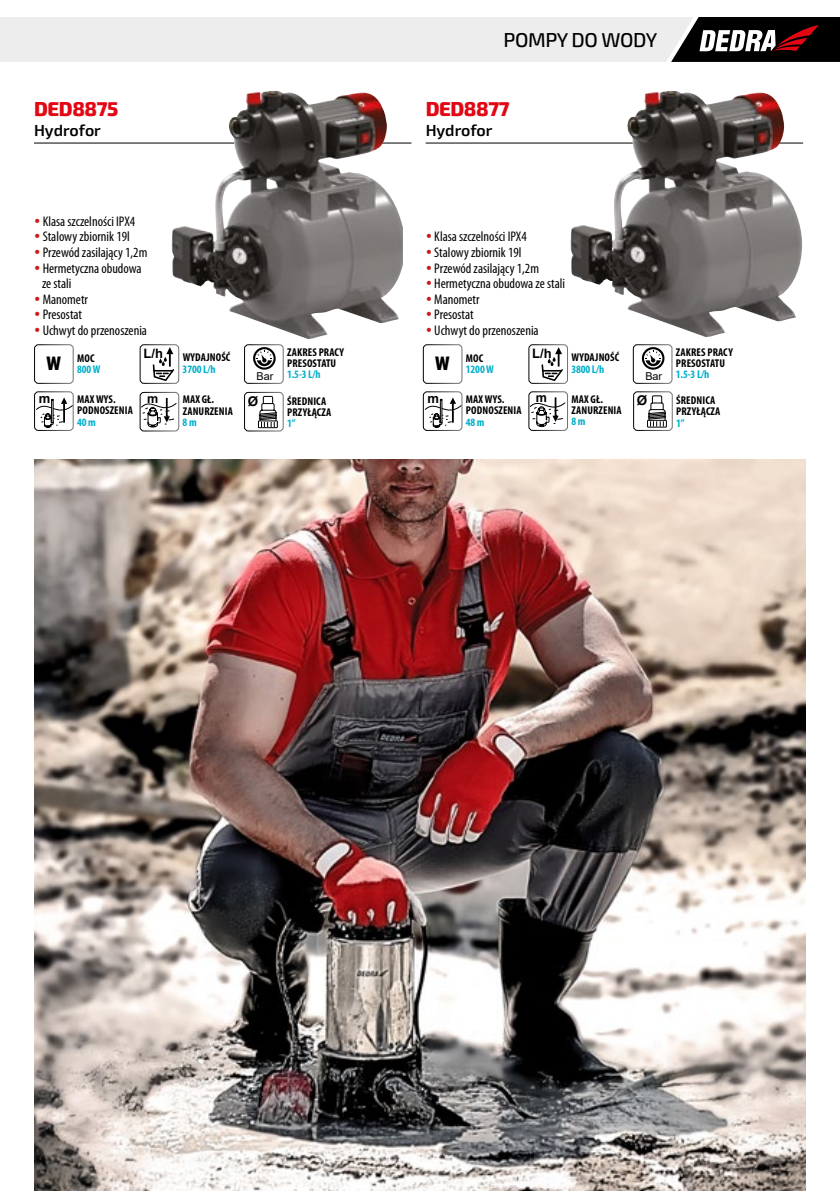
<style>
.page{position:relative;width:840px;height:1191px;background:#fff}
.page>*{position:absolute;margin:0;border:0;box-sizing:border-box;transform-origin:0 0}
.t1{font:500 20px "Exo 2";letter-spacing:-.02em;color:#000}
.t2{font:800 20px "Exo 2";letter-spacing:-.02em;color:#e30613}
.t3{font:600 16px "Exo 2";color:#000}
.t4{font:condensed 14px/15.6px "Myriad Pro";color:#000}
.t5{font:700 13.4px "Arial";color:#000}
.t6{font:700 13px "Arial";color:#000}
.t7{font:700 12.6px "Arial";color:#000}
.t8{font:700 condensed 11.4px/11.4px "Myriad Pro";letter-spacing:.01em;color:#000}
.t9{font:700 condensed 11.4px/11.4px "Myriad Pro";letter-spacing:-.01em;color:#00afcb}
.s1{color:#cd1719}
.s2{color:#000}
</style>
<div class="page">
<div style="left:34px;top:344px;width:40px;height:40px;border:1px solid #fff;border-radius:4px"></div>
<div style="left:139px;top:344px;width:40px;height:40px;border:1px solid #fff;border-radius:4px"></div>
<svg style="left:153px;top:347px;width:21px;height:34px"></svg>
<div style="left:139px;top:392px;width:40px;height:39px;border:1px solid #fff;border-radius:4px"></div>
<svg style="left:140px;top:397px;width:37px;height:30px"></svg>
<div style="left:34px;top:391px;width:40px;height:40px;border:1px solid #fff;border-radius:4px"></div>
<svg style="left:35px;top:397px;width:39px;height:31px"></svg>
<div style="left:244px;top:392px;width:39px;height:39px;border:1px solid #fff;border-radius:4px"></div>
<div style="left:258px;top:420px;width:19px;height:8px;border:1px solid #000"></div>
<svg style="left:258px;top:395px;width:19px;height:32px"></svg>
<div style="left:244px;top:344px;width:39px;height:40px;border:1px solid #fff;border-radius:4px"></div>
<svg style="left:253px;top:347px;width:22px;height:23px"></svg>
<svg style="left:0;top:17px;width:839px;height:45px"></svg>
<img style="left:34px;top:460px;width:771px;height:731px">
<hr style="left:34px;top:142px;width:377px;height:1px;background:#000">
<hr style="left:425px;top:142px;width:377px;height:1px;background:#000">
<div style="left:422px;top:344px;width:40px;height:40px;border:1px solid #fff;border-radius:4px"></div>
<div style="left:528px;top:344px;width:39px;height:40px;border:1px solid #fff;border-radius:4px"></div>
<svg style="left:541px;top:347px;width:21px;height:34px"></svg>
<div style="left:528px;top:391px;width:39px;height:40px;border:1px solid #fff;border-radius:4px"></div>
<svg style="left:528px;top:396px;width:38px;height:31px"></svg>
<div style="left:422px;top:391px;width:40px;height:40px;border:1px solid #fff;border-radius:4px"></div>
<svg style="left:423px;top:397px;width:39px;height:31px"></svg>
<div style="left:632px;top:391px;width:40px;height:40px;border:1px solid #fff;border-radius:4px"></div>
<div style="left:646px;top:420px;width:20px;height:7px;border:1px solid #000"></div>
<svg style="left:647px;top:395px;width:19px;height:31px"></svg>
<div style="left:632px;top:344px;width:40px;height:40px;border:1px solid #fff;border-radius:4px"></div>
<svg style="left:641px;top:347px;width:23px;height:23px"></svg>
<img style="left:171px;top:91px;width:232px;height:248px">
<img style="left:570px;top:91px;width:234px;height:246px">
<h1 class="t1" style="left:503px;top:26px;width:155px">POMPY DO WODY</h1>
<h1 class="t1" style="left:596px;top:26px;width:62px">XXXXX</h1>
<h1 class="t2" style="left:34px;top:95px;width:86px">DED8875</h1>
<p class="t3" style="left:34px;top:119px;width:68px">Hydrofor</p>
<h1 class="t2" style="left:425px;top:95px;width:85px">DED8877</h1>
<p class="t3" style="left:425px;top:119px;width:68px">Hydrofor</p>
<p class="t4" style="left:34px;top:213px;width:103px"><span class="s1">•</span> Klasa szczelności IPX4</p>
<p class="t4" style="left:34px;top:229px;width:97px"><span class="s1">•</span> Stalowy zbiornik 19l</p>
<p class="t4" style="left:34px;top:244px;width:115px"><span class="s1">•</span> Przewód zasilający 1,2m</p>
<p class="t4" style="left:42px;top:260px;width:101px;text-indent:-8px"><span class="s1">•</span> Hermetyczna obudowa ze stali</p>
<p class="t4" style="left:34px;top:291px;width:55px"><span class="s1">•</span> Manometr</p>
<p class="t4" style="left:34px;top:307px;width:50px"><span class="s1">•</span> Presostat</p>
<p class="t4" style="left:34px;top:322px;width:114px"><span class="s1">•</span> Uchwyt do przenoszenia</p>
<p class="t6" style="left:143px;top:344px;width:21px">L/h</p>
<p class="t9" style="left:46px;top:352px;width:55px;text-indent:31px"><span class="s2">MOC<br></span><sup>W</sup> 800 W</p>
<p class="t8" style="left:183px;top:352px;width:49px">WYDAJNOŚĆ</p>
<p class="t9" style="left:182px;top:363px;width:34px">3700 L/h</p>
<p class="t8" style="left:287px;top:346px;width:58px">ZAKRES PRACY</p>
<p class="t8" style="left:287px;top:357px;width:51px">PRESOSTATU</p>
<p class="t9" style="left:256px;top:368px;width:65px"><sub>Bar</sub> 1.5-3 L/h</p>
<p class="t4" style="left:425px;top:229px;width:103px"><span class="s1">•</span> Klasa szczelności IPX4</p>
<p class="t4" style="left:425px;top:244px;width:97px"><span class="s1">•</span> Stalowy zbiornik 19l</p>
<p class="t4" style="left:425px;top:260px;width:115px"><span class="s1">•</span> Przewód zasilający 1,2m</p>
<p class="t4" style="left:425px;top:275px;width:141px"><span class="s1">•</span> Hermetyczna obudowa ze stali</p>
<p class="t4" style="left:425px;top:291px;width:55px"><span class="s1">•</span> Manometr</p>
<p class="t4" style="left:425px;top:307px;width:50px"><span class="s1">•</span> Presostat</p>
<p class="t4" style="left:425px;top:322px;width:114px"><span class="s1">•</span> Uchwyt do przenoszenia</p>
<p class="t9" style="left:435px;top:352px;width:60px;text-indent:31px"><span class="s2">MOC<br></span><sup>W</sup> 1200 W</p>
<p class="t8" style="left:571px;top:352px;width:49px">WYDAJNOŚĆ</p>
<p class="t6" style="left:532px;top:344px;width:21px">L/h</p>
<p class="t9" style="left:571px;top:363px;width:34px">3800 L/h</p>
<p class="t8" style="left:675px;top:346px;width:58px">ZAKRES PRACY</p>
<p class="t8" style="left:675px;top:357px;width:51px">PRESOSTATU</p>
<p class="t9" style="left:645px;top:368px;width:65px"><sub>Bar</sub> 1.5-3 L/h</p>
<p class="t6" style="left:39px;top:389px;width:13px">m</p>
<p class="t8" style="left:287px;top:395px;width:46px">ŚREDNICA<br>PRZYŁĄCZA</p>
<p class="t9" style="left:287px;top:417px;width:10px">1”</p>
<p class="t8" style="left:77px;top:393px;width:40px">MAX WYS.</p>
<p class="t7" style="left:147px;top:390px;width:13px">m</p>
<p class="t8" style="left:77px;top:404px;width:57px">PODNOSZENIA</p>
<p class="t9" style="left:77px;top:416px;width:20px">40 m</p>
<p class="t8" style="left:183px;top:394px;width:52px">MAX GŁ.<br>ZANURZENIA</p>
<p class="t9" style="left:182px;top:416px;width:16px">8 m</p>
<p class="t5" style="left:248px;top:392px;width:12px">Ø</p>
<p class="t6" style="left:427px;top:389px;width:13px">m</p>
<p class="t8" style="left:676px;top:394px;width:46px">ŚREDNICA<br>PRZYŁĄCZA</p>
<p class="t9" style="left:675px;top:417px;width:10px">1”</p>
<p class="t8" style="left:571px;top:393px;width:52px">MAX GŁ.<br>ZANURZENIA</p>
<p class="t9" style="left:571px;top:416px;width:16px">8 m</p>
<p class="t5" style="left:636px;top:391px;width:12px">Ø</p>
<p class="t8" style="left:465px;top:393px;width:40px">MAX WYS.</p>
<p class="t7" style="left:535px;top:389px;width:13px">m</p>
<p class="t8" style="left:465px;top:404px;width:57px">PODNOSZENIA</p>
<p class="t9" style="left:465px;top:416px;width:20px">48 m</p>
</div>
